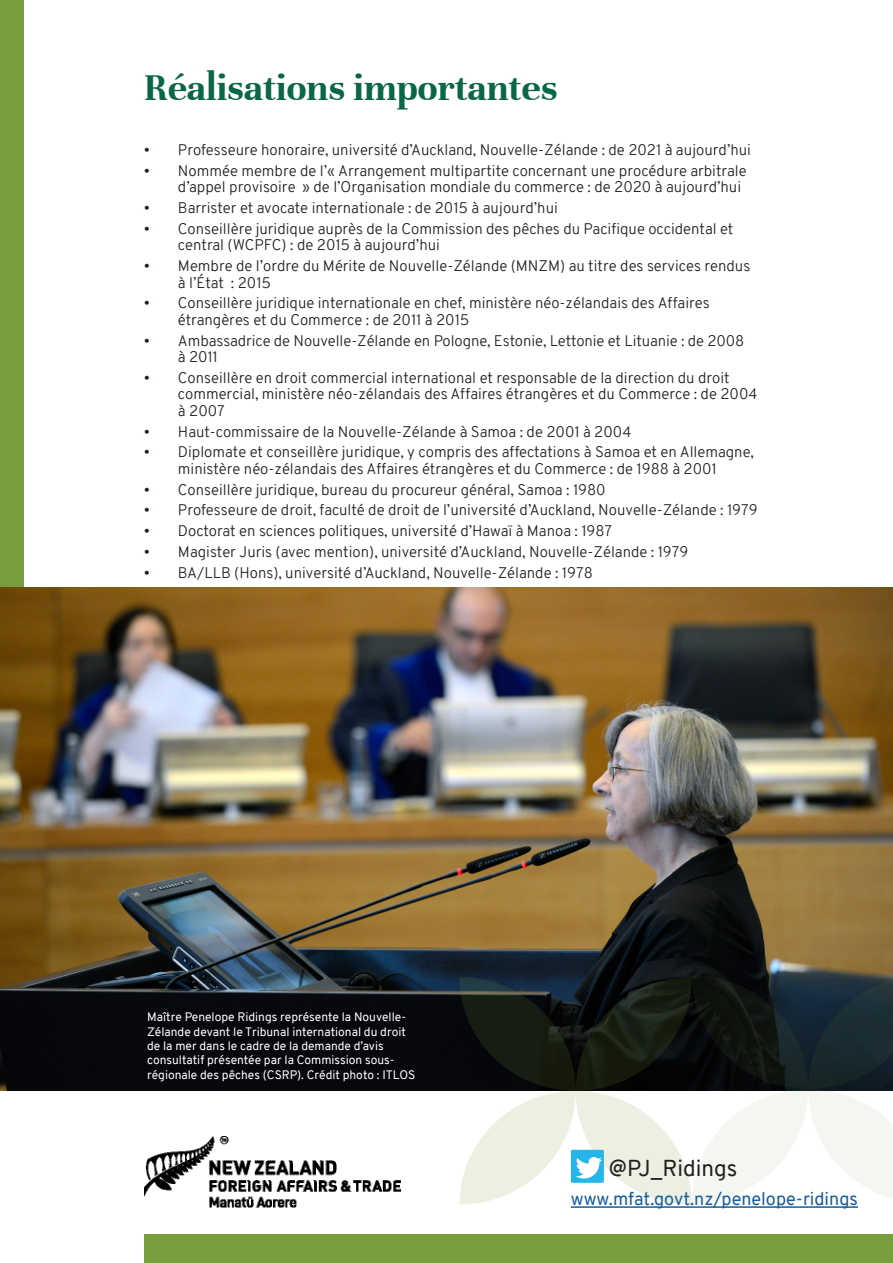
<style>
.page{position:relative;width:893px;height:1263px;background:#fff}
.page>*{position:absolute;margin:0;border:0;box-sizing:border-box;transform-origin:0 0}
.t1{font:700 40.5px "Unna";color:#096646}
.t2{font:22.5px "Overpass";color:#231f20}
.t3{font:18px "Overpass";color:#175d9e}
.Paragraph_Style_3{font:300 15px/16.5px "Overpass";color:#231f20}
.t4{font:12px/14.4px "Overpass";color:#fff}
</style>
<div class="page">
<div style="left:0;top:0;width:23px;height:589px;background:#799c3d"></div>
<img style="left:0;top:587px;width:893px;height:504px">
<svg style="left:692px;top:975px;width:201px;height:228px"></svg>
<div style="left:145px;top:1235px;width:748px;height:28px;background:#799c3d"></div>
<img style="left:145px;top:1136px;width:255px;height:71px">
<svg style="left:459px;top:977px;width:233px;height:227px"></svg>
<div style="left:571px;top:1150px;width:33px;height:33px;background:#26b5e8;border-radius:2px"></div>
<svg style="left:576px;top:1157px;width:26px;height:21px"></svg>
<hr style="left:571px;top:1206px;width:287px;height:2px;background:#175d9e">
<p class="t1" style="left:144px;top:65px;width:415px">Réalisations importantes</p>
<p class="Paragraph_Style_3" style="left:144px;top:142px;width:609px">• Professeure honoraire, université d’Auckland, Nouvelle-Zélande : de 2021 à aujourd’hui</p>
<p class="Paragraph_Style_3" style="left:178px;top:162px;width:570px;text-indent:-34px">• Nommée membre de l’« Arrangement multipartite concernant une procédure arbitrale d’appel provisoire » de l’Organisation mondiale du commerce : de 2020 à aujourd’hui</p>
<p class="Paragraph_Style_3" style="left:144px;top:200px;width:415px">• Barrister et avocate internationale : de 2015 à aujourd’hui</p>
<p class="Paragraph_Style_3" style="left:178px;top:221px;width:557px;text-indent:-34px">• Conseillère juridique auprès de la Commission des pêches du Pacifique occidental et central (WCPFC) : de 2015 à aujourd’hui</p>
<p class="Paragraph_Style_3" style="left:178px;top:258px;width:574px;text-indent:-34px">• Membre de l’ordre du Mérite de Nouvelle-Zélande (MNZM) au titre des services rendus à l’État : 2015</p>
<p class="Paragraph_Style_3" style="left:178px;top:295px;width:533px;text-indent:-34px">• Conseillère juridique internationale en chef, ministère néo-zélandais des Affaires étrangères et du Commerce : de 2011 à 2015</p>
<p class="Paragraph_Style_3" style="left:178px;top:332px;width:568px;text-indent:-34px">• Ambassadrice de Nouvelle-Zélande en Pologne, Estonie, Lettonie et Lituanie : de 2008 à 2011</p>
<p class="Paragraph_Style_3" style="left:178px;top:370px;width:581px;text-indent:-34px">• Conseillère en droit commercial international et responsable de la direction du droit commercial, ministère néo-zélandais des Affaires étrangères et du Commerce : de 2004 à 2007</p>
<p class="Paragraph_Style_3" style="left:144px;top:423px;width:489px">• Haut-commissaire de la Nouvelle-Zélande à Samoa : de 2001 à 2004</p>
<p class="Paragraph_Style_3" style="left:144px;top:444px;width:612px;text-align:center">• Diplomate et conseillère juridique, y compris des affectations à Samoa et en Allemagne, ministère néo-zélandais des Affaires étrangères et du Commerce : de 1988 à 2001</p>
<p class="Paragraph_Style_3" style="left:144px;top:481px;width:463px">• Conseillère juridique, bureau du procureur général, Samoa : 1980</p>
<p class="Paragraph_Style_3" style="left:144px;top:502px;width:615px">• Professeure de droit, faculté de droit de l’université d’Auckland, Nouvelle-Zélande : 1979</p>
<p class="Paragraph_Style_3" style="left:144px;top:523px;width:470px">• Doctorat en sciences politiques, université d’Hawaï à Manoa : 1987</p>
<p class="Paragraph_Style_3" style="left:144px;top:544px;width:546px">• Magister Juris (avec mention), université d’Auckland, Nouvelle-Zélande : 1979</p>
<p class="Paragraph_Style_3" style="left:144px;top:564px;width:450px">• BA/LLB (Hons), université d’Auckland, Nouvelle-Zélande : 1978</p>
<p class="t4" style="left:147px;top:1010px;width:270px">Maître Penelope Ridings représente la Nouvelle-Zélande devant le Tribunal international du droit de la mer dans le cadre de la demande d’avis consultatif présentée par la Commission sous&shy;régionale des pêches (CSRP). Crédit photo : ITLOS</p>
<p class="t2" style="left:609px;top:1152px;width:130px">@PJ_Ridings</p>
<p class="t3" style="left:571px;top:1185px;width:289px">www.mfat.govt.nz/penelope-ridings</p>
</div>
